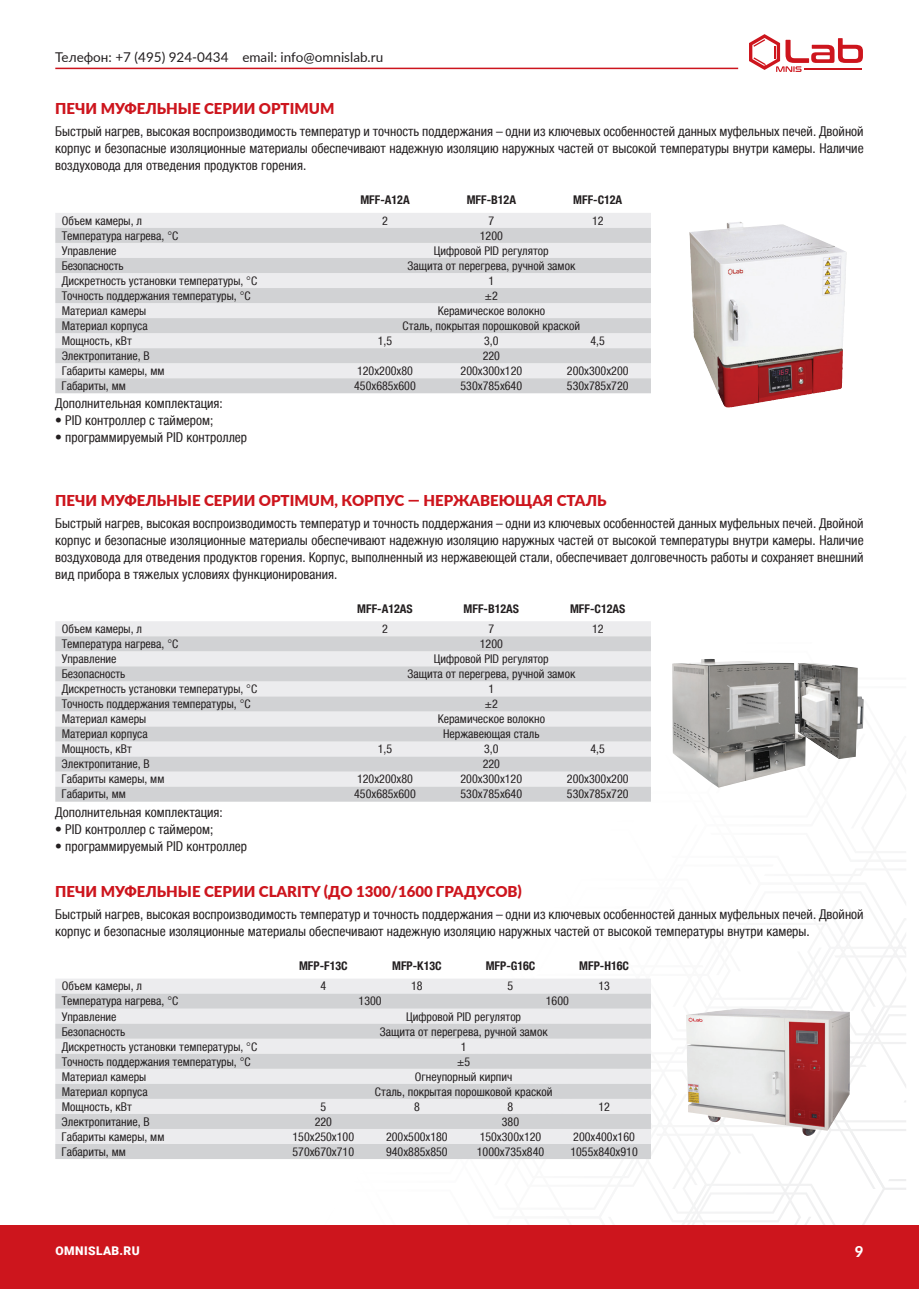
<style>
.page{position:relative;width:919px;height:1289px;background:#fff}
.page>*{position:absolute;margin:0;border:0;box-sizing:border-box;transform-origin:0 0}
.t1{font:900 15px "Lato";color:#cd151d}
.t2{font:800 15px "Lato";color:#fff}
.t3{font:condensed 13.5px/17px "Helvetica Neue LTCYR";color:#231f20;text-align:justify}
.t4{font:13.5px "Lato";color:#231f20}
.t5{font:condensed 12px "Helvetica Neue LTCYR";color:#231f20}
.t6{font:700 condensed 12px "Helvetica Neue LTCYR";color:#231f20}
.t7{font:900 12px "Roboto";letter-spacing:.035em;color:#fff}
</style>
<div class="page">
<svg style="left:138px;top:659px;width:768px;height:566px"></svg>
<div style="left:0;top:1225px;width:918px;height:63px;background:#cd151d"></div>
<hr style="left:55px;top:68px;width:683px;height:1px;background:#cd151d">
<svg style="left:749px;top:34px;width:113px;height:38px"></svg>
<div style="left:55px;top:978px;width:596px;height:15px;background:#ececee"></div>
<svg style="left:55px;top:993px;width:596px;height:165px;background:#dddee0"></svg>
<img style="left:689px;top:222px;width:48px;height:167px">
<img style="left:672px;top:659px;width:39px;height:97px">
<img style="left:686px;top:1008px;width:54px;height:62px">
<div style="left:55px;top:213px;width:596px;height:15px;background:#ececee"></div>
<svg style="left:55px;top:228px;width:596px;height:165px;background:#dddddf"></svg>
<div style="left:55px;top:621px;width:596px;height:15px;background:#ececee"></div>
<svg style="left:55px;top:636px;width:596px;height:165px;background:#dddee0"></svg>
<p class="t4" style="left:55px;top:47px;width:329px">Телефон: +7 (495) 924-0434 еmail: info@omnislab.ru</p>
<p class="t1" style="left:55px;top:97px;width:281px">ПЕЧИ МУФЕЛЬНЫЕ СЕРИИ OPTIMUM</p>
<p class="t3" style="left:55px;top:123px;width:809px">Быстрый нагрев, высокая воспроизводимость температур и точность поддержания – одни из ключевых особенностей данных муфельных печей. Двойной корпус и безопасные изоляционные материалы обеспечивают надежную изоляцию наружных частей от высокой температуры внутри камеры. Наличие воздуховода для отведения продуктов горения.</p>
<p class="t6" style="left:360px;top:193px;width:51px">MFF-A12A</p>
<p class="t6" style="left:466px;top:193px;width:51px">MFF-B12A</p>
<p class="t6" style="left:573px;top:193px;width:51px">MFF-C12A</p>
<p class="t5" style="left:62px;top:214px;width:82px">Объем камеры, л</p>
<p class="t5" style="left:382px;top:214px;width:7px">2</p>
<p class="t5" style="left:488px;top:214px;width:7px">7</p>
<p class="t5" style="left:592px;top:214px;width:13px">12</p>
<p class="t5" style="left:62px;top:229px;width:118px">Температура нагрева, °C</p>
<p class="t5" style="left:480px;top:229px;width:25px">1200</p>
<p class="t5" style="left:62px;top:244px;width:56px">Управление</p>
<p class="t5" style="left:434px;top:244px;width:116px">Цифровой PID регулятор</p>
<p class="t5" style="left:62px;top:259px;width:63px">Безопасность</p>
<p class="t5" style="left:407px;top:259px;width:169px">Защита от перегрева, ручной замок</p>
<p class="t5" style="left:62px;top:274px;width:197px">Дискретность установки температуры, °C</p>
<p class="t5" style="left:488px;top:274px;width:7px">1</p>
<p class="t5" style="left:62px;top:289px;width:190px">Точность поддержания температуры, °C</p>
<p class="t5" style="left:485px;top:289px;width:14px">±2</p>
<p class="t5" style="left:62px;top:304px;width:86px">Материал камеры</p>
<p class="t5" style="left:437px;top:304px;width:109px">Керамическое волокно</p>
<p class="t5" style="left:62px;top:319px;width:87px">Материал корпуса</p>
<p class="t5" style="left:402px;top:319px;width:179px">Сталь, покрытая порошковой краской</p>
<p class="t5" style="left:62px;top:334px;width:72px">Мощность, кВт</p>
<p class="t5" style="left:378px;top:334px;width:16px">1,5</p>
<p class="t5" style="left:484px;top:334px;width:16px">3,0</p>
<p class="t5" style="left:590px;top:334px;width:16px">4,5</p>
<p class="t5" style="left:62px;top:349px;width:90px">Электропитание, В</p>
<p class="t5" style="left:482px;top:349px;width:19px">220</p>
<p class="t5" style="left:62px;top:364px;width:104px">Габариты камеры, мм</p>
<p class="t5" style="left:357px;top:364px;width:57px">120х200х80</p>
<p class="t5" style="left:460px;top:364px;width:63px">200х300х120</p>
<p class="t5" style="left:567px;top:364px;width:63px">200х300х200</p>
<p class="t5" style="left:62px;top:379px;width:66px">Габариты, мм</p>
<p class="t5" style="left:354px;top:379px;width:63px">450х685х600</p>
<p class="t5" style="left:460px;top:379px;width:63px">530х785х640</p>
<p class="t5" style="left:567px;top:379px;width:63px">530х785х720</p>
<p class="t3" style="left:55px;top:395px;width:169px">Дополнительная комплектация:</p>
<p class="t3" style="left:55px;top:412px;width:160px">• PID контроллер с таймером;</p>
<p class="t3" style="left:55px;top:429px;width:193px">• программируемый PID контроллер</p>
<p class="t1" style="left:55px;top:489px;width:552px">ПЕЧИ МУФЕЛЬНЫЕ СЕРИИ OPTIMUM, КОРПУС — НЕРЖАВЕЮЩАЯ СТАЛЬ</p>
<p class="t3" style="left:55px;top:514px;width:809px">Быстрый нагрев, высокая воспроизводимость температур и точность поддержания – одни из ключевых особенностей данных муфельных печей. Двойной корпус и безопасные изоляционные материалы обеспечивают надежную изоляцию наружных частей от высокой температуры внутри камеры. Наличие воздуховода для отведения продуктов горения. Корпус, выполненный из нержавеющей стали, обеспечивает долговечность работы и сохраняет внешний вид прибора в тяжелых условиях функционирования.</p>
<p class="t6" style="left:357px;top:602px;width:57px">MFF-A12AS</p>
<p class="t6" style="left:463px;top:602px;width:57px">MFF-B12AS</p>
<p class="t6" style="left:570px;top:602px;width:57px">MFF-C12AS</p>
<p class="t5" style="left:62px;top:622px;width:82px">Объем камеры, л</p>
<p class="t5" style="left:382px;top:622px;width:7px">2</p>
<p class="t5" style="left:488px;top:622px;width:7px">7</p>
<p class="t5" style="left:592px;top:622px;width:13px">12</p>
<p class="t5" style="left:62px;top:637px;width:118px">Температура нагрева, °C</p>
<p class="t5" style="left:480px;top:637px;width:25px">1200</p>
<p class="t5" style="left:62px;top:652px;width:56px">Управление</p>
<p class="t5" style="left:434px;top:652px;width:116px">Цифровой PID регулятор</p>
<p class="t5" style="left:62px;top:667px;width:65px">Безопасность</p>
<p class="t5" style="left:407px;top:667px;width:169px">Защита от перегрева, ручной замок</p>
<p class="t5" style="left:62px;top:682px;width:197px">Дискретность установки температуры, °C</p>
<p class="t5" style="left:488px;top:682px;width:7px">1</p>
<p class="t5" style="left:62px;top:697px;width:190px">Точность поддержания температуры, °C</p>
<p class="t5" style="left:485px;top:697px;width:14px">±2</p>
<p class="t5" style="left:62px;top:712px;width:86px">Материал камеры</p>
<p class="t5" style="left:437px;top:712px;width:109px">Керамическое волокно</p>
<p class="t5" style="left:62px;top:727px;width:87px">Материал корпуса</p>
<p class="t5" style="left:443px;top:727px;width:98px">Нержавеющая сталь</p>
<p class="t5" style="left:62px;top:742px;width:72px">Мощность, кВт</p>
<p class="t5" style="left:378px;top:742px;width:16px">1,5</p>
<p class="t5" style="left:484px;top:742px;width:16px">3,0</p>
<p class="t5" style="left:590px;top:742px;width:16px">4,5</p>
<p class="t5" style="left:62px;top:757px;width:90px">Электропитание, В</p>
<p class="t5" style="left:482px;top:757px;width:19px">220</p>
<p class="t5" style="left:62px;top:772px;width:104px">Габариты камеры, мм</p>
<p class="t5" style="left:357px;top:772px;width:57px">120х200х80</p>
<p class="t5" style="left:460px;top:772px;width:63px">200х300х120</p>
<p class="t5" style="left:567px;top:772px;width:63px">200х300х200</p>
<p class="t5" style="left:62px;top:787px;width:66px">Габариты, мм</p>
<p class="t5" style="left:354px;top:787px;width:63px">450х685х600</p>
<p class="t5" style="left:460px;top:787px;width:63px">530х785х640</p>
<p class="t5" style="left:567px;top:787px;width:63px">530х785х720</p>
<p class="t3" style="left:55px;top:803px;width:169px">Дополнительная комплектация:</p>
<p class="t3" style="left:55px;top:820px;width:160px">• PID контроллер с таймером;</p>
<p class="t3" style="left:55px;top:837px;width:193px">• программируемый PID контроллер</p>
<p class="t1" style="left:55px;top:880px;width:468px">ПЕЧИ МУФЕЛЬНЫЕ СЕРИИ CLARITY (ДО 1300/1600 ГРАДУСОВ)</p>
<p class="t3" style="left:55px;top:905px;width:809px">Быстрый нагрев, высокая воспроизводимость температур и точность поддержания – одни из ключевых особенностей данных муфельных печей. Двойной корпус и безопасные изоляционные материалы обеспечивают надежную изоляцию наружных частей от высокой температуры внутри камеры.</p>
<p class="t6" style="left:299px;top:959px;width:50px">MFP-F13C</p>
<p class="t6" style="left:392px;top:959px;width:51px">MFP-K13C</p>
<p class="t6" style="left:485px;top:959px;width:51px">MFP-G16C</p>
<p class="t6" style="left:579px;top:959px;width:51px">MFP-H16C</p>
<p class="t5" style="left:62px;top:979px;width:82px">Объем камеры, л</p>
<p class="t5" style="left:320px;top:979px;width:7px">4</p>
<p class="t5" style="left:411px;top:979px;width:13px">18</p>
<p class="t5" style="left:507px;top:979px;width:7px">5</p>
<p class="t5" style="left:598px;top:979px;width:13px">13</p>
<p class="t5" style="left:62px;top:994px;width:118px">Температура нагрева, °C</p>
<p class="t5" style="left:358px;top:994px;width:25px">1300</p>
<p class="t5" style="left:545px;top:994px;width:25px">1600</p>
<p class="t5" style="left:62px;top:1009px;width:56px">Управление</p>
<p class="t5" style="left:406px;top:1009px;width:116px">Цифровой PID регулятор</p>
<p class="t5" style="left:62px;top:1024px;width:65px">Безопасность</p>
<p class="t5" style="left:380px;top:1024px;width:169px">Защита от перегрева, ручной замок</p>
<p class="t5" style="left:62px;top:1039px;width:197px">Дискретность установки температуры, °C</p>
<p class="t5" style="left:461px;top:1039px;width:7px">1</p>
<p class="t5" style="left:62px;top:1054px;width:190px">Точность поддержания температуры, °C</p>
<p class="t5" style="left:457px;top:1054px;width:14px">±5</p>
<p class="t5" style="left:62px;top:1069px;width:86px">Материал камеры</p>
<p class="t5" style="left:415px;top:1069px;width:99px">Огнеупорный кирпич</p>
<p class="t5" style="left:62px;top:1084px;width:87px">Материал корпуса</p>
<p class="t5" style="left:375px;top:1084px;width:179px">Сталь, покрытая порошковой краской</p>
<p class="t5" style="left:62px;top:1099px;width:72px">Мощность, кВт</p>
<p class="t5" style="left:320px;top:1099px;width:7px">5</p>
<p class="t5" style="left:414px;top:1099px;width:7px">8</p>
<p class="t5" style="left:507px;top:1099px;width:7px">8</p>
<p class="t5" style="left:598px;top:1099px;width:13px">12</p>
<p class="t5" style="left:62px;top:1114px;width:90px">Электропитание, В</p>
<p class="t5" style="left:314px;top:1114px;width:19px">220</p>
<p class="t5" style="left:502px;top:1114px;width:19px">380</p>
<p class="t5" style="left:62px;top:1129px;width:104px">Габариты камеры, мм</p>
<p class="t5" style="left:292px;top:1129px;width:63px">150х250х100</p>
<p class="t5" style="left:386px;top:1129px;width:63px">200х500х180</p>
<p class="t5" style="left:479px;top:1129px;width:63px">150х300х120</p>
<p class="t5" style="left:573px;top:1129px;width:63px">200х400х160</p>
<p class="t5" style="left:62px;top:1144px;width:66px">Габариты, мм</p>
<p class="t5" style="left:292px;top:1144px;width:63px">570х670х710</p>
<p class="t5" style="left:386px;top:1144px;width:63px">940х885х850</p>
<p class="t5" style="left:477px;top:1144px;width:69px">1000х735х840</p>
<p class="t5" style="left:570px;top:1144px;width:69px">1055х840х910</p>
<p class="t7" style="left:55px;top:1242px;width:86px">OMNISLAB.RU</p>
<p class="t2" style="left:854px;top:1240px;width:10px">9</p>
</div>
